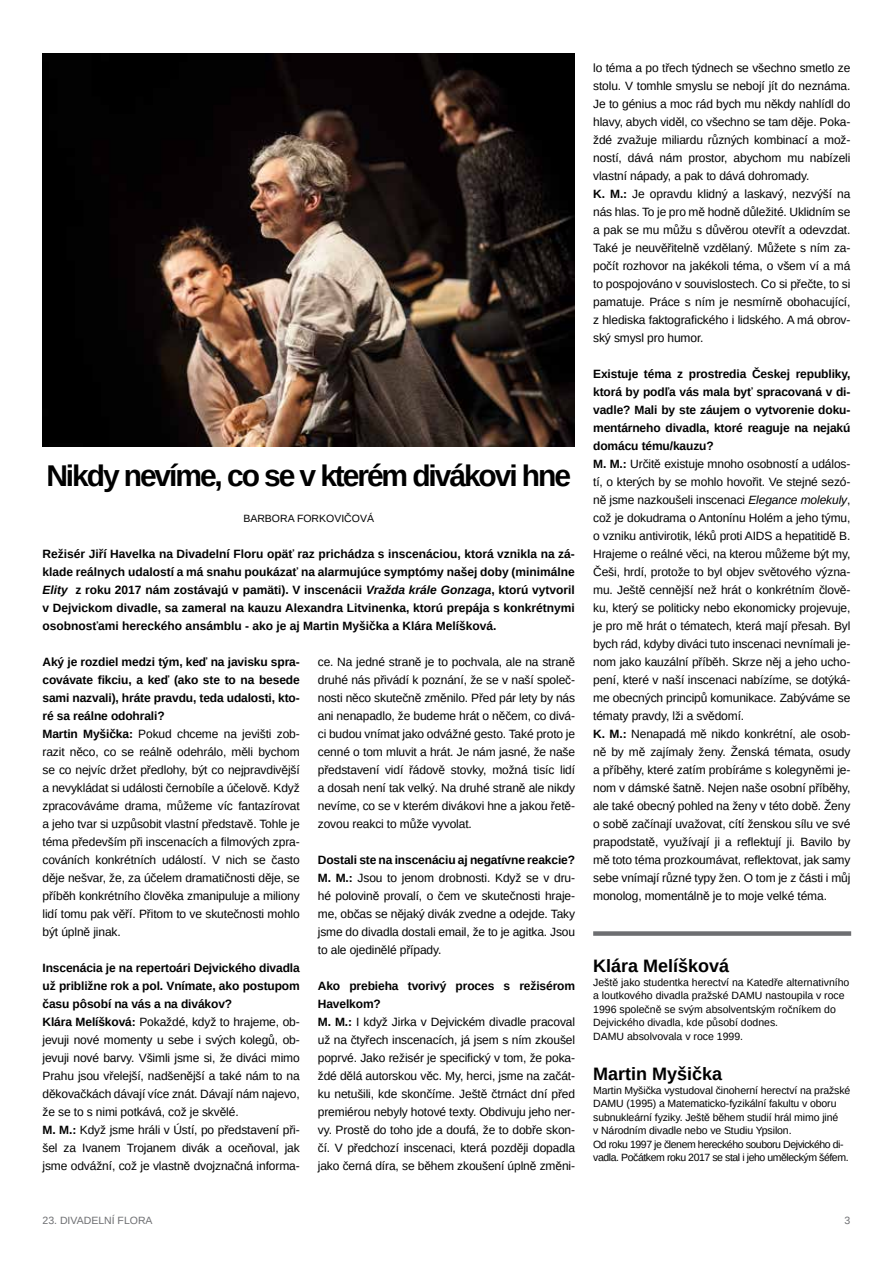
<style>
.page{position:relative;width:893px;height:1263px;background:#fff}
.page>*{position:absolute;margin:0;border:0;box-sizing:border-box;transform-origin:0 0}
.t1{font:700 30px "Arimo";letter-spacing:-.07em;color:#000}
.t2{font:700 18px "Arimo";color:#000}
.t3{font:12px/18px "Arimo";letter-spacing:-.01em;color:#000}
.t4{font:700 12px/18px "Arimo";color:#000;text-align:justify}
.t5{font:10.5px/13.5px "Arimo";letter-spacing:-.01em;color:#000}
.t6{font:10.5px "Arimo";color:#6d6e71}
.s1{font-style:italic}
.s2{font-weight:700}
</style>
<div class="page">
<img style="left:43px;top:54px;width:532px;height:392px">
<div style="left:593px;top:931px;width:258px;height:5px;background:#6d6e71"></div>
<h1 class="t1" style="left:46px;top:455px;width:526px">Nikdy nevíme, co se v kterém divákovi hne</h1>
<p class="t5" style="left:243px;top:512px;width:132px">BARBORA FORKOVIČOVÁ</p>
<p class="t4" style="left:43px;top:545px;width:534px">Režisér Jiří Havelka na Divadelní Floru opäť raz prichádza s inscenáciou, ktorá vznikla na zá&shy;klade reálnych udalostí a má snahu poukázať na alarmujúce symptómy našej doby (minimálne <span class="s1">Elity</span> z roku 2017 nám zostávajú v pamäti). V inscenácii <span class="s1">Vražda krále Gonzaga</span>, ktorú vytvoril v Dejvickom divadle, sa zameral na kauzu Alexandra Litvinenka, ktorú prepája s konkrétnymi osobnosťami hereckého ansámblu - ako je aj Martin Myšička a Klára Melíšková.</p>
<p class="t3" style="left:43px;top:653px;width:259px"><span class="s2">Aký je rozdiel medzi tým, keď na javisku spra&shy;covávate fikciu, a keď (ako ste to na besede sami nazvali), hráte pravdu, teda udalosti, kto&shy;ré sa reálne odohrali?<br>Martin Myšička:</span> Pokud chceme na jevišti zob&shy;razit něco, co se reálně odehrálo, měli bychom se co nejvíc držet předlohy, být co nejpravdivější a nevykládat si události černobíle a účelově. Když zpracováváme drama, můžeme víc fantazírovat a jeho tvar si uzpůsobit vlastní představě. Tohle je téma především při inscenacích a filmových zpra&shy;cováních konkrétních událostí. V nich se často děje nešvar, že, za účelem dramatičnosti děje, se příběh konkrétního člověka zmanipuluje a miliony lidí tomu pak věří. Přitom to ve skutečnosti mohlo být úplně jinak.</p>
<p class="t3" style="left:43px;top:959px;width:259px"><span class="s2">Inscenácia je na repertoári Dejvického divadla už približne rok a pol. Vnímate, ako postupom času pôsobí na vás a na divákov?<br>Klára Melíšková:</span> Pokaždé, když to hrajeme, ob&shy;jevuji nové momenty u sebe i svých kolegů, ob&shy;jevuji nové barvy. Všimli jsme si, že diváci mimo Prahu jsou vřelejší, nadšenější a také nám to na děkovačkách dávají více znát. Dávají nám najevo, že se to s nimi potkává, což je skvělé.<br><span class="s2">M. M.:</span> Když jsme hráli v Ústí, po představení při&shy;šel za Ivanem Trojanem divák a oceňoval, jak jsme odvážní, což je vlastně dvojznačná informa-</p>
<p class="t3" style="left:318px;top:653px;width:259px;text-align:justify">ce. Na jedné straně je to pochvala, ale na straně druhé nás přivádí k poznání, že se v naší společ&shy;nosti něco skutečně změnilo. Před pár lety by nás ani nenapadlo, že budeme hrát o něčem, co divá&shy;ci budou vnímat jako odvážné gesto. Také proto je cenné o tom mluvit a hrát. Je nám jasné, že naše představení vidí řádově stovky, možná tisíc lidí a dosah není tak velký. Na druhé straně ale nikdy nevíme, co se v kterém divákovi hne a jakou řetě&shy;zovou reakci to může vyvolat.</p>
<p class="t3" style="left:318px;top:851px;width:259px;text-align:justify"><span class="s2">Dostali ste na inscenáciu aj negatívne reakcie?<br>M. M.:</span> Jsou to jenom drobnosti. Když se v dru&shy;hé polovině provalí, o čem ve skutečnosti hraje&shy;me, občas se nějaký divák zvedne a odejde. Taky jsme do divadla dostali email, že to je agitka. Jsou to ale ojedinělé případy.</p>
<p class="t3" style="left:318px;top:977px;width:259px"><span class="s2">Ako prebieha tvorivý proces s režisérom Havelkom?<br>M. M.:</span> I když Jirka v Dejvickém divadle pracoval už na čtyřech inscenacích, já jsem s ním zkoušel poprvé. Jako režisér je specifický v tom, že poka&shy;ždé dělá autorskou věc. My, herci, jsme na začát&shy;ku netušili, kde skončíme. Ještě čtrnáct dní před premiérou nebyly hotové texty. Obdivuju jeho ner&shy;vy. Prostě do toho jde a doufá, že to dobře skon&shy;čí. V předchozí inscenaci, která později dopadla jako černá díra, se během zkoušení úplně změni-</p>
<p class="t3" style="left:593px;top:59px;width:259px">lo téma a po třech týdnech se všechno smetlo ze stolu. V tomhle smyslu se nebojí jít do neznáma.<br>Je to génius a moc rád bych mu někdy nahlídl do hlavy, abych viděl, co všechno se tam děje. Poka&shy;ždé zvažuje miliardu různých kombinací a mož&shy;ností, dává nám prostor, abychom mu nabízeli vlastní nápady, a pak to dává dohromady.<br><span class="s2">K. M.:</span> Je opravdu klidný a laskavý, nezvýší na nás hlas. To je pro mě hodně důležité. Uklidním se a pak se mu můžu s důvěrou otevřít a odevzdat.<br>Také je neuvěřitelně vzdělaný. Můžete s ním za&shy;počít rozhovor na jakékoli téma, o všem ví a má to pospojováno v souvislostech. Co si přečte, to si pamatuje. Práce s ním je nesmírně obohacující, z hlediska faktografického i lidského. A má obrov&shy;ský smysl pro humor.</p>
<p class="t3" style="left:593px;top:365px;width:259px"><span class="s2">Existuje téma z prostredia Českej republiky, ktorá by podľa vás mala byť spracovaná v di&shy;vadle? Mali by ste záujem o vytvorenie doku&shy;mentárneho divadla, ktoré reaguje na nejakú domácu tému/kauzu?<br>M. M.:</span> Určitě existuje mnoho osobností a událos&shy;tí, o kterých by se mohlo hovořit. Ve stejné sezó&shy;ně jsme nazkoušeli inscenaci <span class="s1">Elegance molekuly</span>, což je dokudrama o Antonínu Holém a jeho týmu, o vzniku antivirotik, léků proti AIDS a hepatitidě B.<br>Hrajeme o reálné věci, na kterou můžeme být my, Češi, hrdí, protože to byl objev světového význa&shy;mu. Ještě cennější než hrát o konkrétním člově&shy;ku, který se politicky nebo ekonomicky projevuje, je pro mě hrát o tématech, která mají přesah. Byl bych rád, kdyby diváci tuto inscenaci nevnímali je&shy;nom jako kauzální příběh. Skrze něj a jeho ucho&shy;pení, které v naší inscenaci nabízíme, se dotýká&shy;me obecných principů komunikace. Zabýváme se tématy pravdy, lži a svědomí.<br><span class="s2">K. M.:</span> Nenapadá mě nikdo konkrétní, ale osob&shy;ně by mě zajímaly ženy. Ženská témata, osudy a příběhy, které zatím probíráme s kolegyněmi je&shy;nom v dámské šatně. Nejen naše osobní příběhy, ale také obecný pohled na ženy v této době. Ženy o sobě začínají uvažovat, cítí ženskou sílu ve své prapodstatě, využívají ji a reflektují ji. Bavilo by mě toto téma prozkoumávat, reflektovat, jak samy sebe vnímají různé typy žen. O tom je z části i můj monolog, momentálně je to moje velké téma.</p>
<h2 class="t2" style="left:593px;top:953px;width:138px">Klára Melíšková</h2>
<p class="t5" style="left:593px;top:975px;width:258px">Ještě jako studentka herectví na Katedře alternativního a loutkového divadla pražské DAMU nastoupila v roce 1996 společně se svým absolventským ročníkem do Dejvického divadla, kde působí dodnes.<br>DAMU absolvovala v roce 1999.</p>
<h2 class="t2" style="left:593px;top:1061px;width:131px">Martin Myšička</h2>
<p class="t5" style="left:593px;top:1083px;width:259px">Martin Myšička vystudoval činoherní herectví na pražské DAMU (1995) a Matematicko-fyzikální fakultu v oboru subnukleární fyziky. Ještě během studií hrál mimo jiné<br>v Národním divadle nebo ve Studiu Ypsilon.<br>Od roku 1997 je členem hereckého souboru Dejvického di&shy;vadla. Počátkem roku 2017 se stal i jeho uměleckým šéfem.</p>
<p class="t6" style="left:43px;top:1214px;width:112px">23. DIVADELNÍ FLORA</p>
<p class="t6" style="left:845px;top:1214px;width:7px">3</p>
</div>
